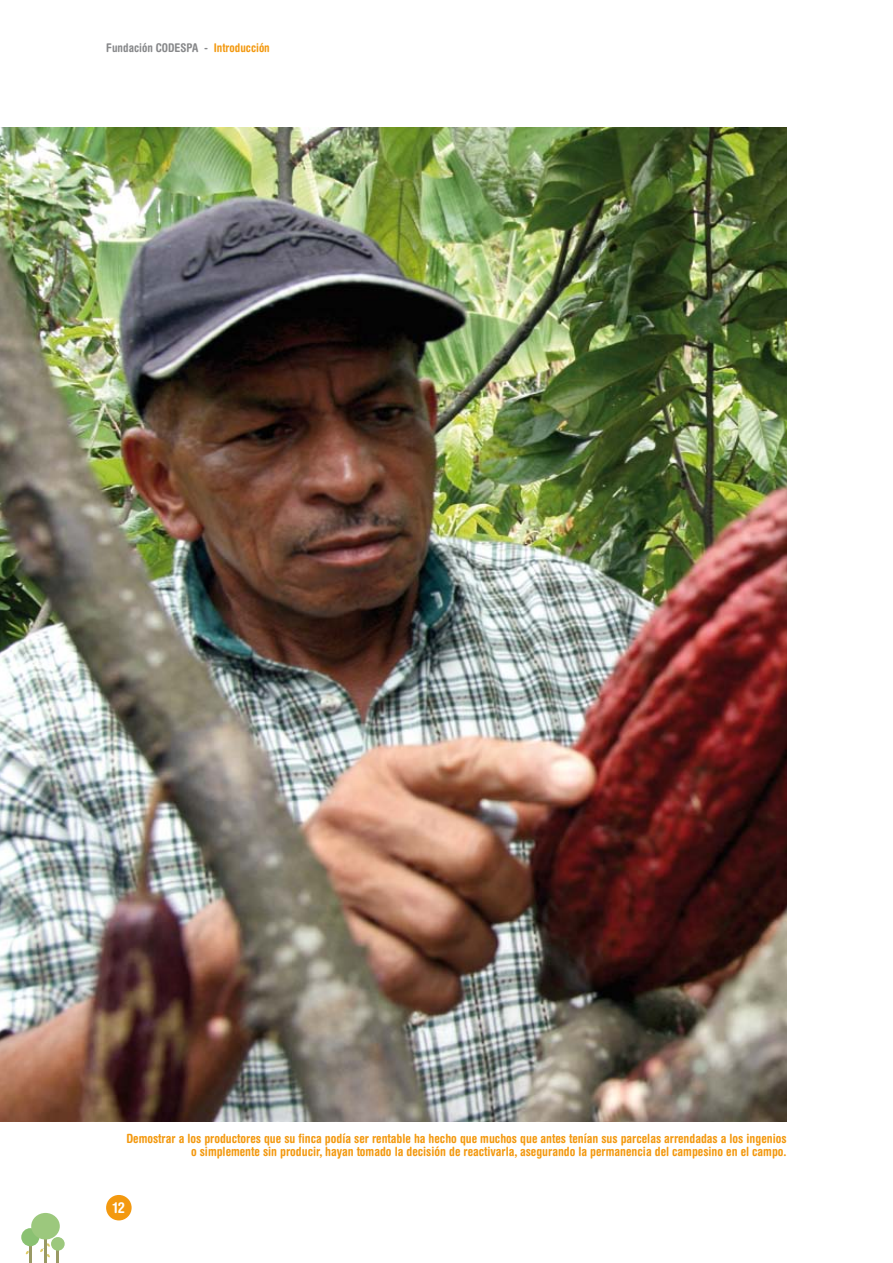
<style>
.page{position:relative;width:893px;height:1263px;background:#fff}
.page>*{position:absolute;margin:0;border:0;box-sizing:border-box;transform-origin:0 0}
.t1{font:700 condensed 15px "Helvetica Rounded";color:#fff}
.t2{font:700 condensed 12.75px/13.5px "Helvetica Rounded";color:#f39910;text-align:right}
.t3{font:700 condensed 12px "Helvetica Rounded";color:#87888a}
.s1{color:#f39910}
</style>
<div class="page">
<div style="left:106px;top:1195px;width:26px;height:25px;background:#f39910;border-radius:50%"></div>
<hr style="left:44px;top:1222px;width:2px;height:41px;background:#999965">
<hr style="left:29px;top:1232px;width:3px;height:31px;background:#999965">
<div style="left:21px;top:1228px;width:18px;height:18px;background:#8ac172;border-radius:50%"></div>
<div style="left:31px;top:1213px;width:29px;height:26px;background:#9cc87d;border-radius:50%"></div>
<hr style="left:57px;top:1240px;width:2px;height:23px;background:#999965">
<div style="left:51px;top:1237px;width:14px;height:14px;background:#9cc87d;border-radius:50%"></div>
<svg style="left:40px;top:1243px;width:10px;height:14px"></svg>
<img style="left:0;top:128px;width:787px;height:993px">
<p class="t3" style="left:106px;top:40px;width:165px">Fundación CODESPA - <span class="s1">Introducción</span></p>
<p class="t2" style="left:126px;top:1131px;width:662px">Demostrar a los productores que su finca podía ser rentable ha hecho que muchos que antes tenían sus parcelas arrendadas a los ingenios o simplemente sin producir, hayan tomado la decisión de reactivarla, asegurando la permanencia del campesino en el campo.</p>
<p class="t1" style="left:113px;top:1198px;width:14px">12</p>
</div>
